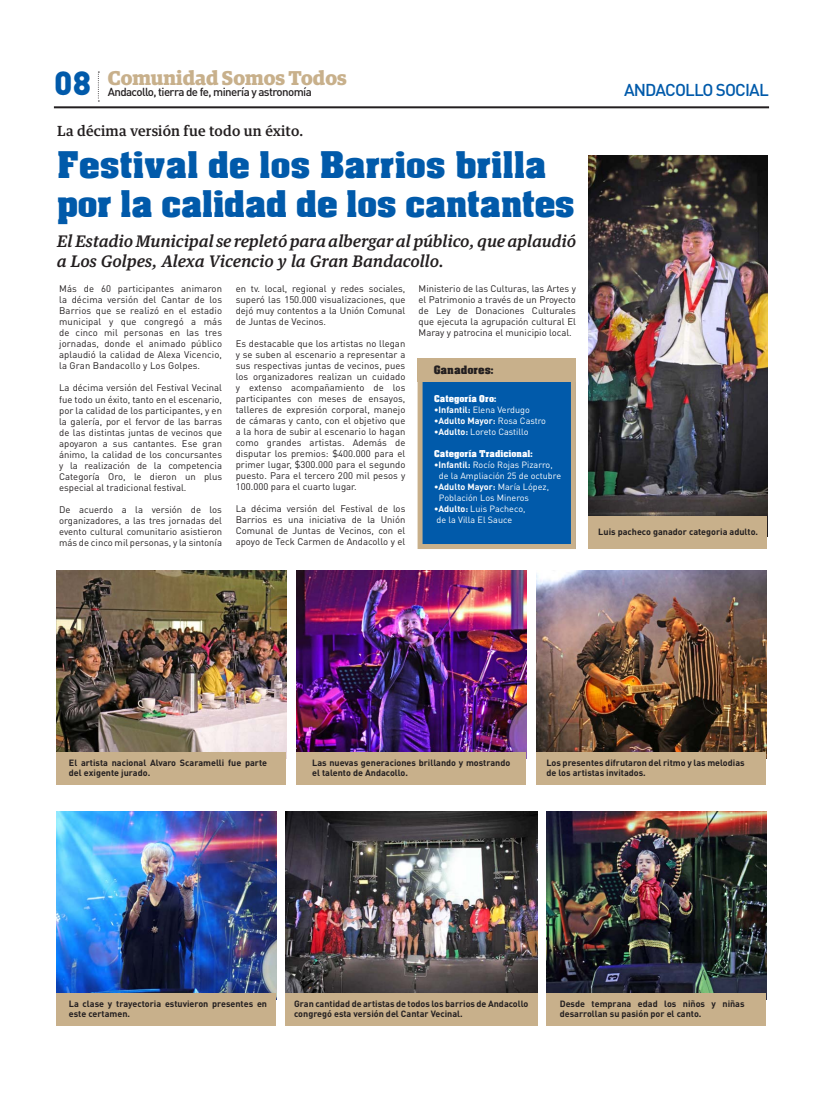
<style>
.page{position:relative;width:823px;height:1106px;background:#fff}
.page>*{position:absolute;margin:0;border:0;box-sizing:border-box;transform-origin:0 0}
.t1{font:35px "Acme Font";letter-spacing:-.01em;color:#015aaa}
.t2{font:900 33px "DIN Pro";color:#015aaa}
.t3{font:700 20px "Guardian Egyp";color:#c8b08b}
.t4{font:500 17px "DIN Pro";letter-spacing:-.05em;color:#015aaa}
.t5{font:italic 500 16px/20px "Guardian Text Egyp";letter-spacing:.02em;color:#231f20}
.t6{font:500 14px "Guardian Text Egyp";letter-spacing:.01em;color:#231f20}
.t7{font:500 11.5px "DIN Pro";letter-spacing:-.05em;color:#231f20}
.t8{font:11px "Acme Font";color:#231f20}
.t9{font:9.5px/11px "DIN Pro";color:#231f20;text-align:justify}
.t10{font:700 9px/10px "DIN Pro";color:#231f20}
.t11{font:9px "DIN Pro";color:#fff}
.t12{font:700 9px "DIN Pro";color:#fff}
.t13{font:9px "Acme Font";color:#fff}
.s1{font-weight:700}
.s2{font-weight:400}
</style>
<div class="page">
<hr style="left:54px;top:106px;width:714px;height:2px;background:#231f20">
<svg style="left:98px;top:72px;width:1px;height:29px"></svg>
<img style="left:588px;top:156px;width:178px;height:361px">
<div style="left:418px;top:364px;width:157px;height:185px;background:#015aaa"></div>
<div style="left:417px;top:364px;width:158px;height:185px;border:5px solid #c8b08b"></div>
<div style="left:417px;top:358px;width:158px;height:24px;background:#c8b08b"></div>
<img style="left:56px;top:570px;width:230px;height:183px">
<img style="left:56px;top:811px;width:220px;height:182px">
<img style="left:296px;top:570px;width:230px;height:183px">
<img style="left:285px;top:811px;width:252px;height:182px">
<img style="left:536px;top:570px;width:229px;height:183px">
<img style="left:546px;top:811px;width:219px;height:182px">
<div style="left:56px;top:753px;width:230px;height:32px;background:#c8b08b"></div>
<div style="left:56px;top:993px;width:220px;height:32px;background:#c8b08b"></div>
<div style="left:296px;top:753px;width:230px;height:32px;background:#c8b08b"></div>
<div style="left:285px;top:993px;width:252px;height:32px;background:#c8b08b"></div>
<div style="left:536px;top:753px;width:229px;height:32px;background:#c8b08b"></div>
<div style="left:546px;top:993px;width:219px;height:32px;background:#c8b08b"></div>
<div style="left:587px;top:517px;width:179px;height:32px;background:#c8b08b"></div>
<p class="t3" style="left:108px;top:62px;width:240px">Comunidad Somos Todos</p>
<p class="t2" style="left:54px;top:61px;width:38px">08</p>
<p class="t7" style="left:108px;top:84px;width:205px">Andacollo, tierra de fe, minería y astronomía</p>
<p class="t6" style="left:57px;top:119px;width:248px">La décima versión fue todo un éxito.</p>
<p class="t1" style="left:57px;top:143px;width:491px">Festival de los Barrios brilla</p>
<p class="t1" style="left:57px;top:182px;width:519px">por la calidad de los cantantes</p>
<p class="t5" style="left:57px;top:230px;width:520px">El Estadio Municipal se repletó para albergar al público, que aplaudió a Los Golpes, Alexa Vicencio y la Gran Bandacollo.</p>
<p class="t9" style="left:59px;top:283px;width:164px">Más de 60 participantes animaron la décima versión del Cantar de los Barrios que se realizó en el estadio municipal y que congregó a más de cinco mil personas en las tres jornadas, donde el animado público aplaudió la calidad de Alexa Vicencio, la Gran Bandacollo y Los Golpes.</p>
<p class="t9" style="left:59px;top:382px;width:164px">La décima versión del Festival Vecinal fue todo un éxito, tanto en el escenario, por la calidad de los participantes, y en la galería, por el fervor de las barras de las distintas juntas de vecinos que apoyaron a sus cantantes. Ese gran ánimo, la calidad de los concursantes y la realización de la competencia Categoría Oro, le dieron un plus especial al tradicional festival.</p>
<p class="t9" style="left:59px;top:503px;width:164px">De acuerdo a la versión de los organizadores, a las tres jornadas del evento cultural comunitario asistieron más de cinco mil personas, y la sintonía</p>
<p class="t9" style="left:418px;top:283px;width:159px">Ministerio de las Culturas, las Artes y el Patrimonio a través de un Proyecto de Ley de Donaciones Culturales que ejecuta la agrupación cultural El Maray y patrocina el municipio local.</p>
<p class="t9" style="left:235px;top:283px;width:171px">en tv. local, regional y redes sociales, superó las 150.000 visualizaciones, que dejó muy contentos a la Unión Comunal de Juntas de Vecinos.</p>
<p class="t9" style="left:235px;top:338px;width:171px">Es destacable que los artistas no llegan y se suben al escenario a representar a sus respectivas juntas de vecinos, pues los organizadores realizan un cuidado y extenso acompañamiento de los participantes con meses de ensayos, talleres de expresión corporal, manejo de cámaras y canto, con el objetivo que a la hora de subir al escenario lo hagan como grandes artistas. Además de disputar los premios: $400.000 para el primer lugar, $300.000 para el segundo puesto. Para el tercero 200 mil pesos y 100.000 para el cuarto lugar.</p>
<p class="t9" style="left:235px;top:503px;width:171px">La décima versión del Festival de los Barrios es una iniciativa de la Unión Comunal de Juntas de Vecinos, con el apoyo de Teck Carmen de Andacollo y el</p>
<p class="t8" style="left:433px;top:363px;width:61px">Ganadores:</p>
<p class="t13" style="left:434px;top:392px;width:64px">Categoría Oro:</p>
<p class="t11" style="left:434px;top:403px;width:97px"><span class="s1">•Infantil:</span> Elena Verdugo</p>
<p class="t12" style="left:434px;top:414px;width:113px">•Adulto Mayor: <span class="s2">Rosa Castro</span></p>
<p class="t11" style="left:434px;top:425px;width:96px"><span class="s1">•Adulto:</span> Loreto Castillo</p>
<p class="t13" style="left:434px;top:447px;width:100px">Categoría Tradicional:</p>
<p class="t11" style="left:434px;top:458px;width:120px"><span class="s1">•Infantil:</span> Rocío Rojas Pizarro,</p>
<p class="t11" style="left:438px;top:469px;width:124px">de la Ampliación 25 de octubre</p>
<p class="t12" style="left:434px;top:480px;width:116px">•Adulto Mayor: <span class="s2">María López,</span></p>
<p class="t11" style="left:438px;top:491px;width:92px">Población Los Mineros</p>
<p class="t11" style="left:434px;top:502px;width:93px"><span class="s1">•Adulto:</span> Luis Pacheco,</p>
<p class="t11" style="left:436px;top:513px;width:77px">de la Villa El Sauce</p>
<p class="t4" style="left:623px;top:79px;width:146px">ANDACOLLO SOCIAL</p>
<p class="t10" style="left:598px;top:526px;width:161px">Luis pacheco ganador categoria adulto.</p>
<p class="t10" style="left:69px;top:757px;width:199px">El artista nacional Alvaro Scaramelli fue parte del exigente jurado.</p>
<p class="t10" style="left:312px;top:757px;width:199px">Las nuevas generaciones brillando y mostrando el talento de Andacollo.</p>
<p class="t10" style="left:546px;top:757px;width:199px">Los presentes difrutaron del ritmo y las melodias de los artistas invitados.</p>
<p class="t10" style="left:69px;top:998px;width:199px">La clase y trayectoria estuvieron presentes en este certamen.</p>
<p class="t10" style="left:294px;top:998px;width:236px">Gran cantidad de artistas de todos los barrios de Andacollo congregó esta versión del Cantar Vecinal.</p>
<p class="t10" style="left:559px;top:998px;width:186px">Desde temprana edad los niños y niñas desarrollan su pasión por el canto.</p>
</div>
